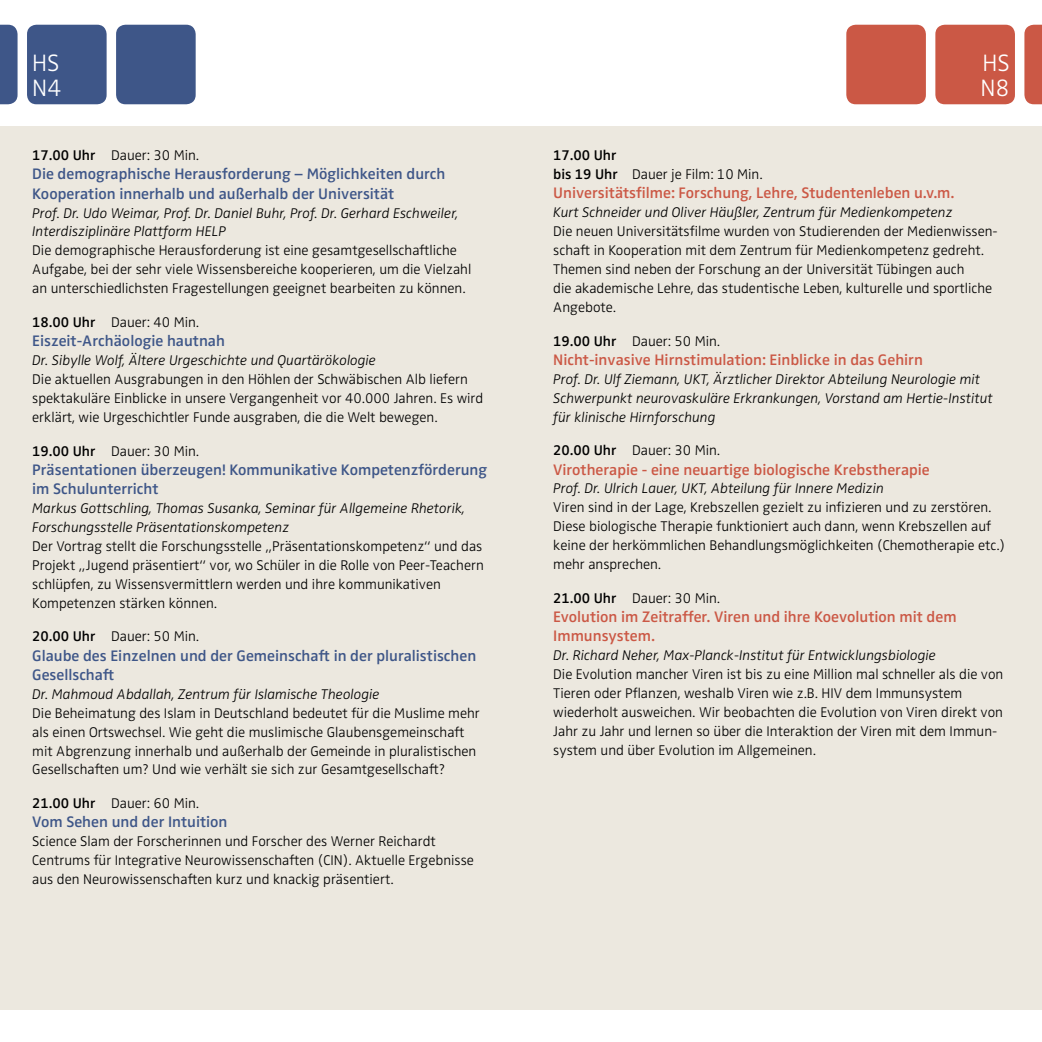
<style>
.page{position:relative;width:1042px;height:1042px;background:#fff}
.page>*{position:absolute;margin:0;border:0;box-sizing:border-box;transform-origin:0 0}
.t1{font:300 24.5px/24.5px "Zwo OT";color:#fff}
.t2{font:600 15.75px/19.2px "Zwo OT";color:#3e5688}
.t3{font:600 15.75px/19.2px "Zwo OT";color:#cb5845}
.t4{font:300 14.53px/18.9px "Zwo OT";color:#000}
.t5{font:italic 300 14.53px/18.9px "Zwo OT";color:#000}
.s1{font-weight:600}
</style>
<div class="page">
<div style="left:0;top:126px;width:1042px;height:883px;background:#ece8df"></div>
<div style="left:27px;top:25px;width:80px;height:79px;background:#3e5688;border-radius:9px"></div>
<svg style="left:0;top:25px;width:18px;height:79px"></svg>
<div style="left:116px;top:25px;width:80px;height:79px;background:#3e5688;border-radius:9px"></div>
<div style="left:935px;top:25px;width:80px;height:79px;background:#cb5845;border-radius:9px"></div>
<div style="left:846px;top:25px;width:80px;height:79px;background:#cb5845;border-radius:9px"></div>
<svg style="left:1024px;top:25px;width:18px;height:79px"></svg>
<h1 class="t1" style="left:32px;top:51px;width:31px">HS<br>N4</h1>
<h1 class="t1" style="left:980px;top:51px;width:31px">HS<br>N8</h1>
<p class="t4" style="left:32px;top:146px;width:168px"><span class="s1">17.00 Uhr</span> Dauer: 30 Min.</p>
<p class="t2" style="left:32px;top:165px;width:415px">Die demographische Herausforderung – Möglichkeiten durch<br>Kooperation innerhalb und außerhalb der Universität</p>
<p class="t5" style="left:32px;top:204px;width:428px">Prof. Dr. Udo Weimar, Prof. Dr. Daniel Buhr, Prof. Dr. Gerhard Eschweiler,<br>Interdisziplinäre Plattform HELP</p>
<p class="t4" style="left:32px;top:241px;width:440px">Die demographische Herausforderung ist eine gesamtgesellschaftliche<br>Aufgabe, bei der sehr viele Wissensbereiche kooperieren, um die Vielzahl an unterschiedlichsten Fragestellungen geeignet bearbeiten zu können.</p>
<p class="t4" style="left:32px;top:313px;width:168px"><span class="s1">18.00 Uhr</span> Dauer: 40 Min.</p>
<p class="t2" style="left:32px;top:332px;width:194px">Eiszeit-Archäologie hautnah</p>
<p class="t5" style="left:32px;top:351px;width:345px">Dr. Sibylle Wolf, Ältere Urgeschichte und Quartärökologie</p>
<p class="t4" style="left:32px;top:370px;width:453px">Die aktuellen Ausgrabungen in den Höhlen der Schwäbischen Alb liefern spektakuläre Einblicke in unsere Vergangenheit vor 40.000 Jahren. Es wird erklärt, wie Urgeschichtler Funde ausgraben, die die Welt bewegen.</p>
<p class="t4" style="left:32px;top:442px;width:168px"><span class="s1">19.00 Uhr</span> Dauer: 30 Min.</p>
<p class="t2" style="left:32px;top:460px;width:456px">Präsentationen überzeugen! Kommunikative Kompetenzförderung im Schulunterricht</p>
<p class="t5" style="left:32px;top:499px;width:434px">Markus Gottschling, Thomas Susanka, Seminar für Allgemeine Rhetorik,<br>Forschungsstelle Präsentationskompetenz</p>
<p class="t4" style="left:32px;top:537px;width:453px">Der Vortrag stellt die Forschungsstelle „Präsentationskompetenz“ und das Projekt „Jugend präsentiert“ vor, wo Schüler in die Rolle von Peer-Teachern schlüpfen, zu Wissensvermittlern werden und ihre kommunikativen Kompetenzen stärken können.</p>
<p class="t4" style="left:32px;top:627px;width:168px"><span class="s1">20.00 Uhr</span> Dauer: 50 Min.</p>
<p class="t2" style="left:32px;top:646px;width:445px">Glaube des Einzelnen und der Gemeinschaft in der pluralistischen<br>Gesellschaft</p>
<p class="t5" style="left:32px;top:685px;width:349px">Dr. Mahmoud Abdallah, Zentrum für Islamische Theologie</p>
<p class="t4" style="left:32px;top:704px;width:449px">Die Beheimatung des Islam in Deutschland bedeutet für die Muslime mehr als einen Ortswechsel. Wie geht die muslimische Glaubensgemeinschaft mit Abgrenzung innerhalb und außerhalb der Gemeinde in pluralistischen Gesellschaften um? Und wie verhält sie sich zur Gesamtgesellschaft?</p>
<p class="t4" style="left:32px;top:794px;width:168px"><span class="s1">21.00 Uhr</span> Dauer: 60 Min.</p>
<p class="t2" style="left:32px;top:813px;width:197px">Vom Sehen und der Intuition</p>
<p class="t4" style="left:32px;top:832px;width:443px">Science Slam der Forscherinnen und Forscher des Werner Reichardt<br>Centrums für Integrative Neurowissenschaften (CIN). Aktuelle Ergebnisse aus den Neurowissenschaften kurz und knackig präsentiert.</p>
<p class="t4" style="left:553px;top:146px;width:211px"><span class="s1">17.00 Uhr<br>bis 19 Uhr</span> Dauer je Film: 10 Min.</p>
<p class="t3" style="left:553px;top:184px;width:403px">Universitätsfilme: Forschung, Lehre, Studentenleben u.v.m.</p>
<p class="t5" style="left:553px;top:203px;width:401px">Kurt Schneider und Oliver Häußler, Zentrum für Medienkompetenz</p>
<p class="t4" style="left:553px;top:222px;width:446px">Die neuen Universitätsfilme wurden von Studierenden der Medienwissen&shy;schaft in Kooperation mit dem Zentrum für Medienkompetenz gedreht.<br>Themen sind neben der Forschung an der Universität Tübingen auch<br>die akademische Lehre, das studentische Leben, kulturelle und sportliche Angebote.</p>
<p class="t4" style="left:553px;top:332px;width:168px"><span class="s1">19.00 Uhr</span> Dauer: 50 Min.</p>
<p class="t3" style="left:553px;top:350px;width:371px">Nicht-invasive Hirnstimulation: Einblicke in das Gehirn</p>
<p class="t5" style="left:553px;top:370px;width:441px">Prof. Dr. Ulf Ziemann, UKT, Ärztlicher Direktor Abteilung Neurologie mit<br>Schwerpunkt neurovaskuläre Erkrankungen, Vorstand am Hertie-Institut für klinische Hirnforschung</p>
<p class="t4" style="left:553px;top:441px;width:168px"><span class="s1">20.00 Uhr</span> Dauer: 30 Min.</p>
<p class="t3" style="left:553px;top:460px;width:378px">Virotherapie - eine neuartige biologische Krebstherapie</p>
<p class="t5" style="left:553px;top:479px;width:332px">Prof. Dr. Ulrich Lauer, UKT, Abteilung für Innere Medizin</p>
<p class="t4" style="left:553px;top:498px;width:453px">Viren sind in der Lage, Krebszellen gezielt zu infizieren und zu zerstören.<br>Diese biologische Therapie funktioniert auch dann, wenn Krebszellen auf keine der herkömmlichen Behandlungsmöglichkeiten (Chemotherapie etc.) mehr ansprechen.</p>
<p class="t4" style="left:553px;top:589px;width:168px"><span class="s1">21.00 Uhr</span> Dauer: 30 Min.</p>
<p class="t3" style="left:553px;top:607px;width:405px">Evolution im Zeitraffer. Viren und ihre Koevolution mit dem<br>Immunsystem.</p>
<p class="t5" style="left:553px;top:646px;width:384px">Dr. Richard Neher, Max-Planck-Institut für Entwicklungsbiologie</p>
<p class="t4" style="left:553px;top:665px;width:452px">Die Evolution mancher Viren ist bis zu eine Million mal schneller als die von Tieren oder Pflanzen, weshalb Viren wie z.B. HIV dem Immunsystem wiederholt ausweichen. Wir beobachten die Evolution von Viren direkt von Jahr zu Jahr und lernen so über die Interaktion der Viren mit dem Immun&shy;system und über Evolution im Allgemeinen.</p>
</div>
